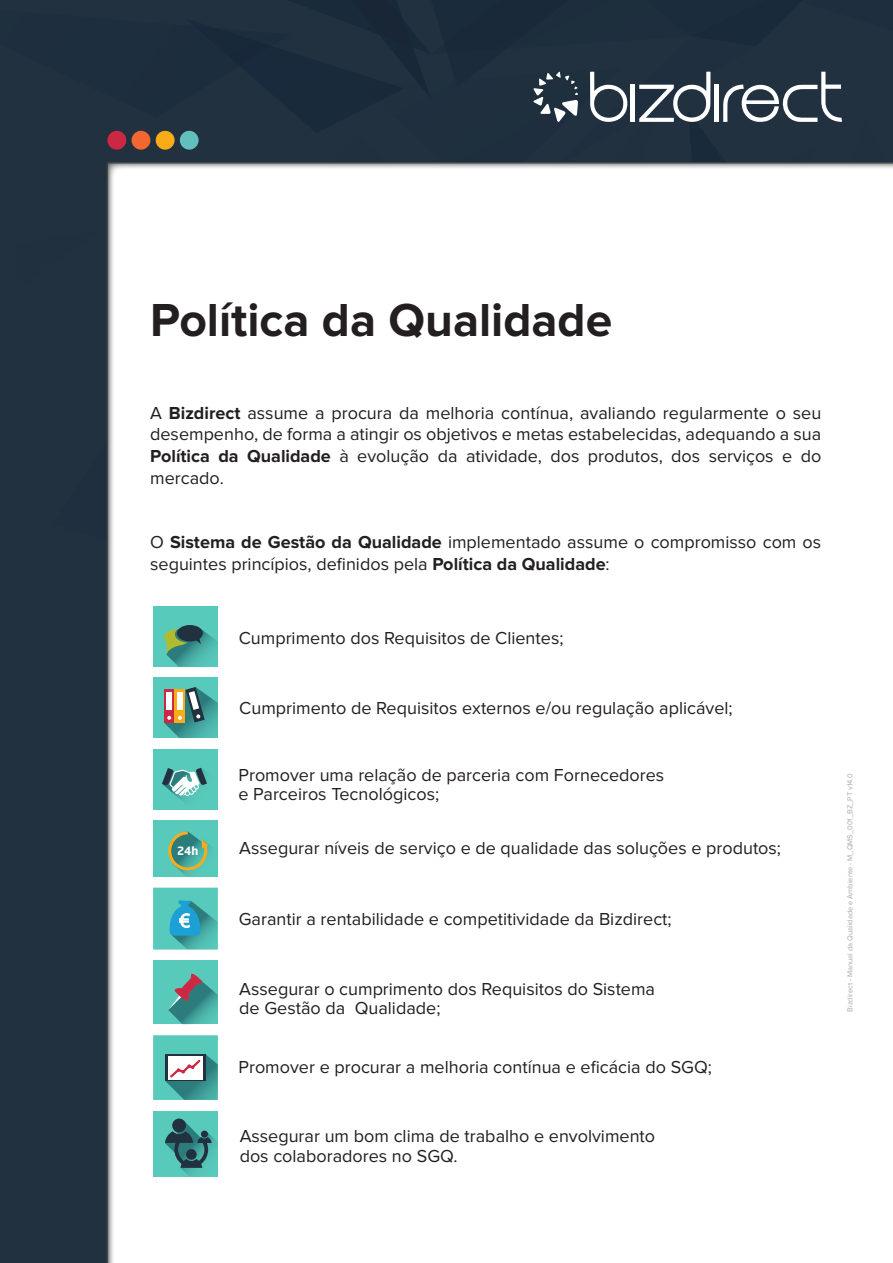
<style>
.page{position:relative;width:893px;height:1263px;background:#213140}
.page>*{position:absolute;margin:0;border:0;box-sizing:border-box;transform-origin:0 0}
.t1{font:700 48px "Proxima Nova";color:#231f20}
.t2{font:18px/21.6px "Proxima Nova";color:#231f20}
.t3{font:700 11.25px "Neo Sans Std";color:#fff}
.t4{font:7.5px "Proxima Nova";color:#a7a9ac}
.s1{font-weight:700}
</style>
<div class="page">
<div style="left:107px;top:562px;width:785px;height:700px;background:#fff"></div>
<svg style="left:107px;top:0;width:785px;height:562px"></svg>
<hr style="left:0;top:1262px;width:893px;height:1px;background:#5d5e5e">
<hr style="left:892px;top:0;width:1px;height:1263px;background:#5d5e5e">
<div style="left:153px;top:606px;width:65px;height:61px;background:#58cabc"></div>
<svg style="left:164px;top:625px;width:54px;height:42px"></svg>
<div style="left:153px;top:749px;width:65px;height:60px;background:#58cabc"></div>
<svg style="left:162px;top:768px;width:45px;height:33px"></svg>
<div style="left:153px;top:888px;width:65px;height:61px;background:#58cabc"></div>
<svg style="left:170px;top:900px;width:48px;height:49px"></svg>
<div style="left:153px;top:960px;width:65px;height:64px;background:#58cabc"></div>
<svg style="left:168px;top:974px;width:50px;height:50px"></svg>
<div style="left:153px;top:1035px;width:65px;height:65px;background:#58cabc"></div>
<svg style="left:165px;top:1054px;width:53px;height:46px;background:#7aa8a8"></svg>
<div style="left:153px;top:1111px;width:65px;height:65px;background:#58cabc"></div>
<svg style="left:165px;top:1123px;width:53px;height:53px"></svg>
<div style="left:201px;top:1130px;width:7px;height:7px;background:#213140;border-radius:50%"></div>
<div style="left:172px;top:1118px;width:14px;height:14px;background:#213140;border-radius:50%"></div>
<div style="left:153px;top:820px;width:65px;height:57px;background:#58cabc"></div>
<svg style="left:168px;top:831px;width:43px;height:45px"></svg>
<div style="left:153px;top:678px;width:65px;height:60px;background:#58cabc"></div>
<svg style="left:164px;top:687px;width:54px;height:51px"></svg>
<div style="left:107px;top:131px;width:19px;height:19px;background:#cc2743;border-radius:50%"></div>
<div style="left:132px;top:131px;width:18px;height:19px;background:#f1672f;border-radius:50%"></div>
<div style="left:156px;top:131px;width:19px;height:19px;background:#faac18;border-radius:50%"></div>
<div style="left:180px;top:131px;width:19px;height:19px;background:#63bfbe;border-radius:50%"></div>
<h1 class="t1" style="left:150px;top:298px;width:464px">Política da Qualidade</h1>
<p class="t2" style="left:150px;top:403px;width:673px;text-align:justify">A <span class="s1">Bizdirect</span> assume a procura da melhoria contínua, avaliando regularmente o seu desempenho, de forma a atingir os objetivos e metas estabelecidas, adequando a sua <span class="s1">Política da Qualidade</span> à evolução da atividade, dos produtos, dos serviços e do mercado.</p>
<p class="t2" style="left:150px;top:532px;width:673px">O <span class="s1">Sistema de Gestão da Qualidade</span> implementado assume o compromisso com os seguintes princípios, definidos pela <span class="s1">Política da Qualidade</span>:</p>
<p class="t2" style="left:239px;top:628px;width:326px">Cumprimento dos Requisitos de Clientes;</p>
<p class="t3" style="left:177px;top:844px;width:23px">24h</p>
<p class="t2" style="left:239px;top:698px;width:495px">Cumprimento de Requisitos externos e/ou regulação aplicável;</p>
<p class="t2" style="left:238px;top:766px;width:427px;line-height:19.5px">Promover uma relação de parceria com Fornecedores e Parceiros Tecnológicos;</p>
<p class="t2" style="left:239px;top:838px;width:543px">Assegurar níveis de serviço e de qualidade das soluções e produtos;</p>
<p class="t2" style="left:239px;top:909px;width:434px">Garantir a rentabilidade e competitividade da Bizdirect;</p>
<p class="t2" style="left:239px;top:980px;width:417px;line-height:19.5px">Assegurar o cumprimento dos Requisitos do Sistema de Gestão da Qualidade;</p>
<p class="t2" style="left:238px;top:1057px;width:475px">Promover e procurar a melhoria contínua e eficácia do SGQ;</p>
<p class="t2" style="left:240px;top:1127px;width:417px;line-height:19.5px">Assegurar um bom clima de trabalho e envolvimento dos colaboradores no SGQ.</p>
<p class="t4" style="left:847px;top:1012px;width:239px;rotate:-90deg">Bizdirect - Manual da Qualidade e Ambiente - M_QMS_001_BZ_PT v14.0</p>
</div>
